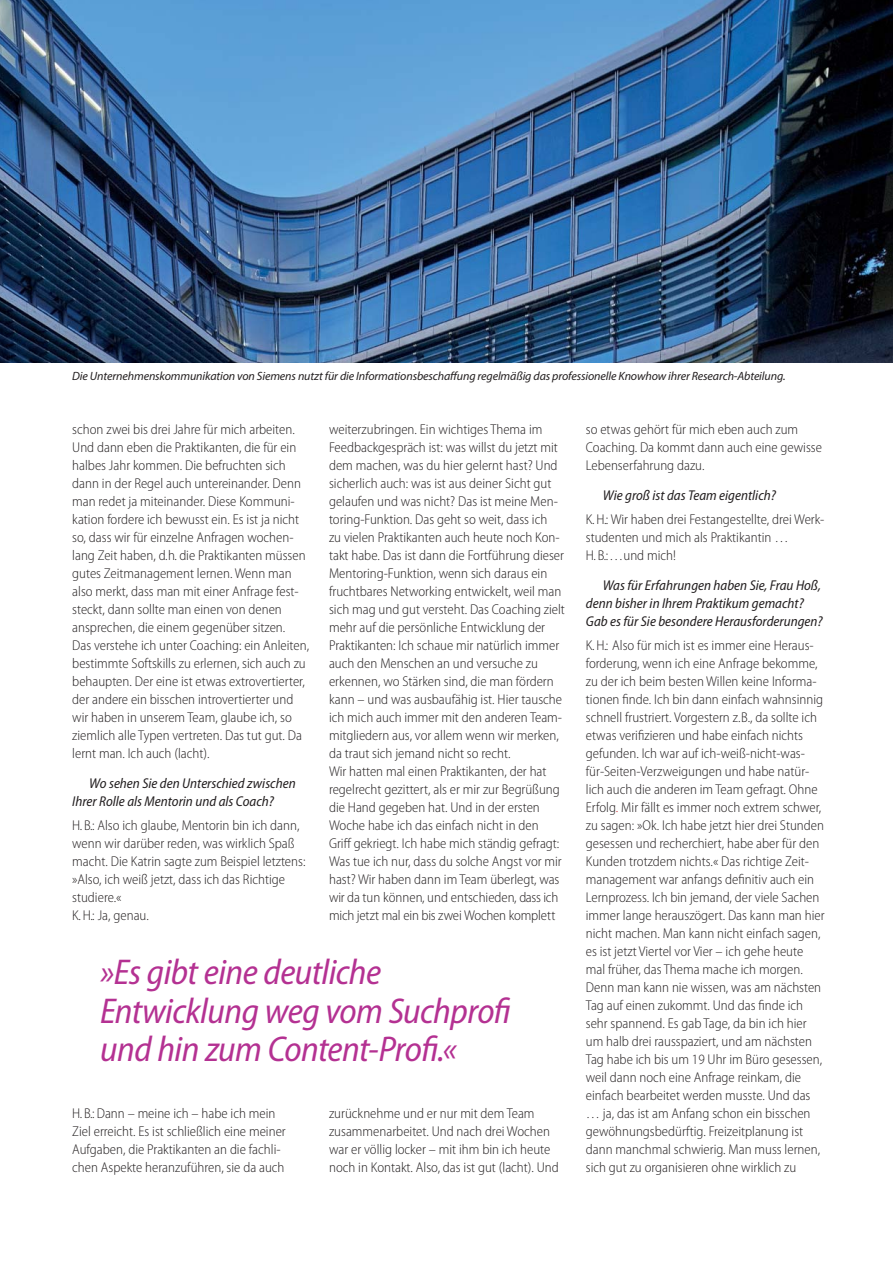
<style>
.page{position:relative;width:893px;height:1263px;background:#fff}
.page>*{position:absolute;margin:0;border:0;box-sizing:border-box;transform-origin:0 0}
.t1{font:italic semi-condensed 36px/39px "Myriad Pro";letter-spacing:-.015em;color:#b43192}
.t2{font:300 semi-condensed 14.25px/18px "Myriad Pro";color:#231f20}
.t3{font:italic semi-condensed 14.25px/18px "Myriad Pro";color:#231f20}
.t4{font:italic 12px "Myriad Pro";letter-spacing:-.01em;color:#231f20}
.s1{color:#cb2026}
</style>
<div class="page">
<img style="left:0;top:0;width:893px;height:363px">
<p class="t4" style="left:72px;top:371px;width:715px">Die Unternehmenskommunikation von Siemens nutzt für die Informationsbeschaffung regelmäßig das professionelle Knowhow ihrer Research-Abteilung.</p>
<p class="t2" style="left:72px;top:422px;width:238px">schon zwei bis drei Jahre für mich arbeiten.<br>Und dann eben die Praktikanten, die für ein halbes Jahr kommen. Die befruchten sich dann in der Regel auch untereinander. Denn man redet ja miteinander. Diese Kommuni&shy;kation fordere ich bewusst ein. Es ist ja nicht so, dass wir für einzelne Anfragen wochen&shy;lang Zeit haben, d.h. die Praktikanten müssen gutes Zeitmanagement lernen. Wenn man also merkt, dass man mit einer Anfrage fest&shy;steckt, dann sollte man einen von denen ansprechen, die einem gegenüber sitzen.<br>Das verstehe ich unter Coaching: ein Anleiten, bestimmte Softskills zu erlernen, sich auch zu behaupten. Der eine ist etwas extrovertierter, der andere ein bisschen introvertierter und wir haben in unserem Team, glaube ich, so ziemlich alle Typen vertreten. Das tut gut. Da lernt man. Ich auch (lacht).</p>
<p class="t3" style="left:72px;top:775px;width:225px;text-indent:17px">Wo sehen Sie den Unterschied zwischen<br>Ihrer Rolle als Mentorin und als Coach?</p>
<p class="t2" style="left:72px;top:818px;width:235px">H. B.: Also ich glaube, Mentorin bin ich dann, wenn wir darüber reden, was wirklich Spaß macht. Die Katrin sagte zum Beispiel letztens: »Also, ich weiß jetzt, dass ich das Richtige studiere.«<br>K. H.: Ja, genau.</p>
<p class="t2" style="left:329px;top:422px;width:237px">weiterzubringen. Ein wichtiges Thema im Feedbackgespräch ist: was willst du jetzt mit dem machen, was du hier gelernt hast? Und sicherlich auch: was ist aus deiner Sicht gut gelaufen und was nicht? Das ist meine Men&shy;toring-Funktion. Das geht so weit, dass ich<br>zu vielen Praktikanten auch heute noch Kon&shy;takt habe. Das ist dann die Fortführung dieser Mentoring-Funktion, wenn sich daraus ein fruchtbares Networking entwickelt, weil man sich mag und gut versteht. Das Coaching zielt mehr auf die persönliche Entwicklung der Praktikanten: Ich schaue mir natürlich immer auch den Menschen an und versuche zu erkennen, wo Stärken sind, die man fördern kann – und was ausbaufähig ist. Hier tausche ich mich auch immer mit den anderen Team&shy;mitgliedern aus, vor allem wenn wir merken, da traut sich jemand nicht so recht.<br>Wir hatten mal einen Praktikanten, der hat regelrecht gezittert, als er mir zur Begrüßung die Hand gegeben hat. Und in der ersten Woche habe ich das einfach nicht in den<br>Griff gekriegt. Ich habe mich ständig gefragt:<br>Was tue ich nur, dass du solche Angst vor mir hast? Wir haben dann im Team überlegt, was wir da tun können, und entschieden, dass ich mich jetzt mal ein bis zwei Wochen komplett</p>
<h1 class="t1" style="left:100px;top:954px;width:412px">»Es gibt eine deutliche<br>Entwicklung weg vom Suchprofi und hin zum Content-Profi.«</h1>
<p class="t2" style="left:72px;top:1105px;width:215px">H. B.: Dann – meine ich – habe ich mein Ziel erreicht. Es ist schließlich eine meiner Aufgaben, die Praktikanten an die fachli&shy;chen Aspekte heranzuführen, sie da auch</p>
<p class="t2" style="left:329px;top:1105px;width:231px">zurücknehme und er nur mit dem Team zusammenarbeitet. Und nach drei Wochen war er völlig locker – mit ihm bin ich heute noch in Kontakt. Also, das ist gut (lacht). Und</p>
<p class="t2" style="left:586px;top:422px;width:238px">so etwas gehört für mich eben auch zum<br>Coaching. Da kommt dann auch eine gewisse<br>Lebenserfahrung dazu.</p>
<p class="t3" style="left:603px;top:488px;width:175px">Wie groß ist das Team eigentlich?</p>
<p class="t2" style="left:586px;top:512px;width:240px">K. H.: Wir haben drei Festangestellte, drei Werk&shy;studenten und mich als Praktikantin …<br>H. B.: …und mich!</p>
<p class="t3" style="left:586px;top:578px;width:238px;text-indent:17px">Was für Erfahrungen haben Sie, Frau Hoß, denn bisher in Ihrem Praktikum gemacht?<br>Gab es für Sie besondere Herausforderungen?</p>
<p class="t2" style="left:586px;top:638px;width:240px">K. H.: Also für mich ist es immer eine Heraus&shy;forderung, wenn ich eine Anfrage bekomme, zu der ich beim besten Willen keine Informa&shy;tionen finde. Ich bin dann einfach wahnsinnig schnell frustriert. Vorgestern z.B., da sollte ich etwas verifizieren und habe einfach nichts gefunden. Ich war auf ich-weiß-nicht-was&shy;für-Seiten-Verzweigungen und habe natür&shy;lich auch die anderen im Team gefragt. Ohne Erfolg<span class="s1">.</span> Mir fällt es immer noch extrem schwer, zu sagen: »Ok. Ich habe jetzt hier drei Stunden gesessen und recherchiert, habe aber für den Kunden trotzdem nichts.« Das richtige Zeit&shy;management war anfangs definitiv auch ein Lernprozess. Ich bin jemand, der viele Sachen immer lange herauszögert. Das kann man hier nicht machen. Man kann nicht einfach sagen, es ist jetzt Viertel vor Vier – ich gehe heute mal früher, das Thema mache ich morgen.<br>Denn man kann nie wissen, was am nächsten Tag auf einen zukommt. Und das finde ich sehr spannend. Es gab Tage, da bin ich hier um halb drei rausspaziert, und am nächsten Tag habe ich bis um 19 Uhr im Büro gesessen, weil dann noch eine Anfrage reinkam, die einfach bearbeitet werden musste. Und das … ja, das ist am Anfang schon ein bisschen gewöhnungsbedürftig. Freizeitplanung ist dann manchmal schwierig. Man muss lernen, sich gut zu organisieren ohne wirklich zu</p>
</div>
